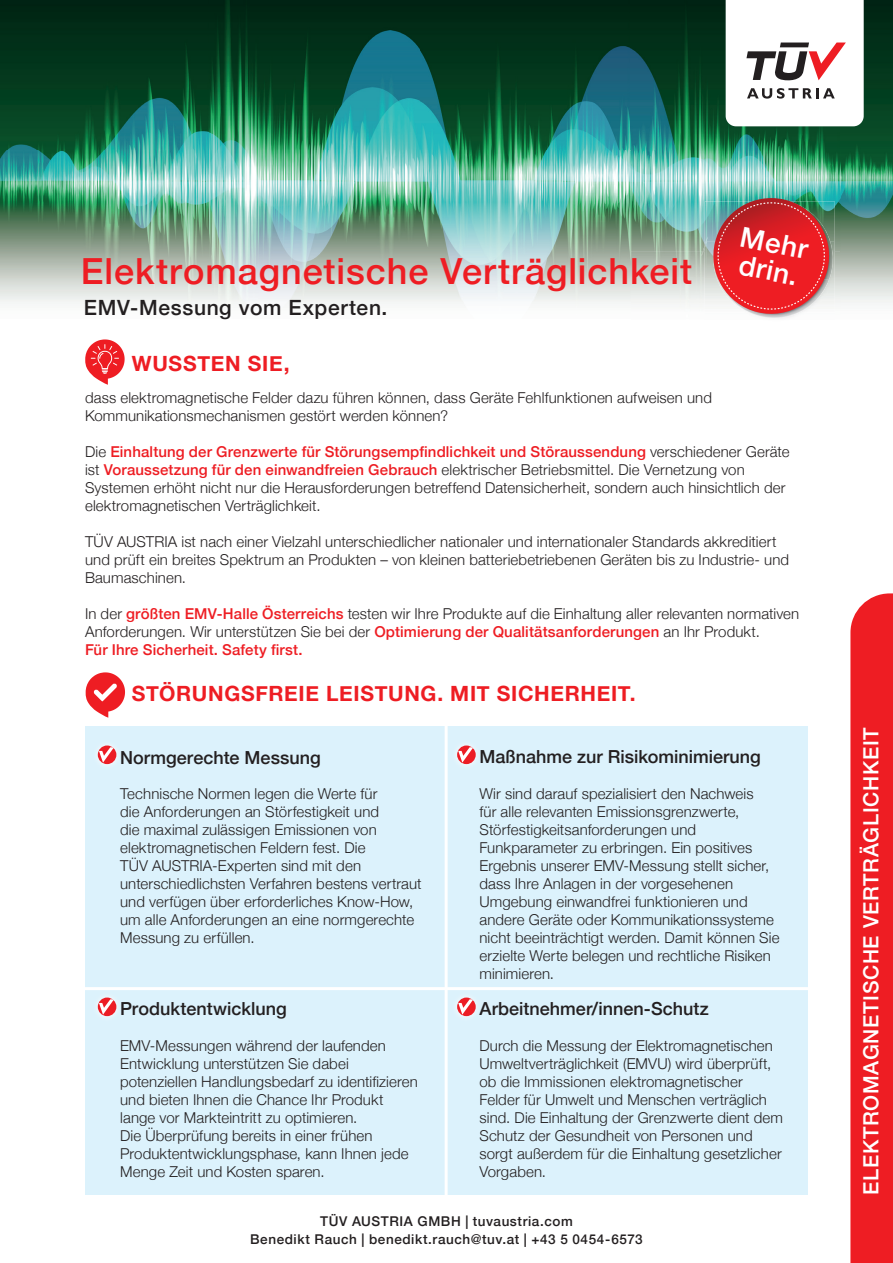
<style>
.page{position:relative;width:893px;height:1263px;background:#fff}
.page>*{position:absolute;margin:0;border:0;box-sizing:border-box;transform-origin:0 0}
.t1{font:500 36px "Helvetica Neue";letter-spacing:.025em;color:#ee1d23}
.t2{font:500 27.75px/27.8px "Helvetica Neue";color:#fff}
.t3{font:700 21px "Helvetica Neue";letter-spacing:.03em;color:#ee1d23}
.t4{font:500 21px "Helvetica Neue";letter-spacing:.03em;color:#fff}
.t5{font:500 21px "Helvetica Neue";letter-spacing:.03em;color:#231f20}
.t6{font:500 18px "Helvetica Neue";color:#231f20}
.t7{font:300 15px/18px "Helvetica Neue";letter-spacing:.01em;color:#231f20}
.t8{font:500 13.5px/18px "Helvetica Neue";letter-spacing:.045em;color:#231f20;text-align:center}
.s1{font-weight:500;color:#ee1d23}
</style>
<div class="page">
<img style="left:0;top:0;width:840px;height:151px">
<img style="left:840px;top:0;width:53px;height:303px">
<img style="left:0;top:151px;width:630px;height:153px">
<img style="left:630px;top:151px;width:211px;height:100px">
<img style="left:630px;top:251px;width:55px;height:54px">
<img style="left:835px;top:251px;width:6px;height:53px">
<div style="left:85px;top:727px;width:723px;height:468px;background:#dcf2fc"></div>
<div style="left:850px;top:593px;width:43px;height:670px;background:#ee1d23"></div>
<hr style="left:445px;top:711px;width:3px;height:493px;background:#fff">
<hr style="left:53px;top:987px;width:765px;height:3px;background:#fff">
<img style="left:97px;top:745px;width:21px;height:21px">
<svg style="left:98px;top:745px;width:18px;height:19px"></svg>
<svg style="left:99px;top:747px;width:14px;height:16px"></svg>
<img style="left:97px;top:997px;width:21px;height:21px">
<svg style="left:98px;top:997px;width:18px;height:19px"></svg>
<svg style="left:99px;top:999px;width:14px;height:16px"></svg>
<img style="left:456px;top:745px;width:21px;height:21px">
<svg style="left:457px;top:745px;width:19px;height:19px"></svg>
<svg style="left:458px;top:747px;width:15px;height:16px"></svg>
<img style="left:456px;top:997px;width:21px;height:21px">
<svg style="left:457px;top:997px;width:19px;height:19px"></svg>
<svg style="left:458px;top:999px;width:15px;height:16px"></svg>
<img style="left:685px;top:172px;width:150px;height:146px">
<svg style="left:86px;top:672px;width:39px;height:46px"></svg>
<svg style="left:85px;top:339px;width:40px;height:46px"></svg>
<svg style="left:726px;top:0;width:138px;height:126px"></svg>
<h1 class="t1" style="left:81px;top:242px;width:613px">Elektromagnetische Verträglichkeit</h1>
<h3 class="t5" style="left:84px;top:290px;width:305px">EMV-Messung vom Experten.</h3>
<h3 class="t3" style="left:132px;top:351px;width:159px">WUSSTEN SIE,</h3>
<h2 class="t2" style="left:744px;top:220px;width:70px;rotate:12deg">Mehr drin.</h2>
<p class="t7" style="left:85px;top:388px;width:628px">dass elektromagnetische Felder dazu führen können, dass Geräte Fehlfunktionen aufweisen und<br>Kommunikationsmechanismen gestört werden können?</p>
<p class="t7" style="left:85px;top:442px;width:706px">Die <span class="s1">Einhaltung der Grenzwerte für Störungsempfindlichkeit und Störaussendung</span> verschiedener Geräte ist <span class="s1">Voraussetzung für den einwandfreien Gebrauch</span> elektrischer Betriebsmittel. Die Vernetzung von Systemen erhöht nicht nur die Herausforderungen betreffend Datensicherheit, sondern auch hinsichtlich der elektromagnetischen Verträglichkeit.</p>
<p class="t7" style="left:85px;top:532px;width:706px">TÜV AUSTRIA ist nach einer Vielzahl unterschiedlicher nationaler und internationaler Standards akkreditiert und prüft ein breites Spektrum an Produkten – von kleinen batteriebetriebenen Geräten bis zu Industrie- und<br>Baumaschinen.</p>
<p class="t7" style="left:85px;top:604px;width:716px">In der <span class="s1">größten EMV-Halle Österreichs</span> testen wir Ihre Produkte auf die Einhaltung aller relevanten normativen<br>Anforderungen. Wir unterstützen Sie bei der <span class="s1">Optimierung der Qualitätsanforderungen</span> an Ihr Produkt.<br><span class="s1">Für Ihre Sicherheit. Safety first.</span></p>
<h3 class="t3" style="left:132px;top:681px;width:505px">STÖRUNGSFREIE LEISTUNG. MIT SICHERHEIT.</h3>
<p class="t6" style="left:479px;top:742px;width:283px">Maßnahme zur Risikominimierung</p>
<p class="t7" style="left:479px;top:784px;width:302px">Wir sind darauf spezialisiert den Nachweis<br>für alle relevanten Emissionsgrenzwerte, Störfestigkeitsanforderungen und Funkparameter zu erbringen. Ein positives Ergebnis unserer EMV-Messung stellt sicher, dass Ihre Anlagen in der vorgesehenen Umgebung einwandfrei funktionieren und andere Geräte oder Kommunikationssysteme nicht beeinträchtigt werden. Damit können Sie erzielte Werte belegen und rechtliche Risiken minimieren.</p>
<p class="t6" style="left:479px;top:994px;width:231px">Arbeitnehmer/innen-Schutz</p>
<p class="t7" style="left:479px;top:1036px;width:305px">Durch die Messung der Elektromagnetischen Umweltverträglichkeit (EMVU) wird überprüft, ob die Immissionen elektromagnetischer Felder für Umwelt und Menschen verträglich sind. Die Einhaltung der Grenzwerte dient dem Schutz der Gesundheit von Personen und sorgt außerdem für die Einhaltung gesetzlicher Vorgaben.</p>
<p class="t8" style="left:250px;top:1211px;width:394px">TÜV AUSTRIA GMBH | tuvaustria.com<br>Benedikt Rauch | benedikt.rauch@tuv.at | +43 5 0454-6573</p>
<p class="t6" style="left:120px;top:743px;width:202px">Normgerechte Messung</p>
<p class="t7" style="left:120px;top:784px;width:303px">Technische Normen legen die Werte für<br>die Anforderungen an Störfestigkeit und<br>die maximal zulässigen Emissionen von elektromagnetischen Feldern fest. Die<br>TÜV AUSTRIA-Experten sind mit den unterschiedlichsten Verfahren bestens vertraut und verfügen über erforderliches Know-How, um alle Anforderungen an eine normgerechte Messung zu erfüllen.</p>
<p class="t6" style="left:120px;top:994px;width:168px">Produktentwicklung</p>
<p class="t7" style="left:120px;top:1036px;width:299px">EMV-Messungen während der laufenden Entwicklung unterstützen Sie dabei potenziellen Handlungsbedarf zu identifizieren und bieten Ihnen die Chance Ihr Produkt lange vor Markteintritt zu optimieren.<br>Die Überprüfung bereits in einer frühen Produktentwicklungsphase, kann Ihnen jede Menge Zeit und Kosten sparen.</p>
<h3 class="t4" style="left:854px;top:1195px;width:469px;rotate:-90deg">ELEKTROMAGNETISCHE VERTRÄGLICHKEIT</h3>
</div>
